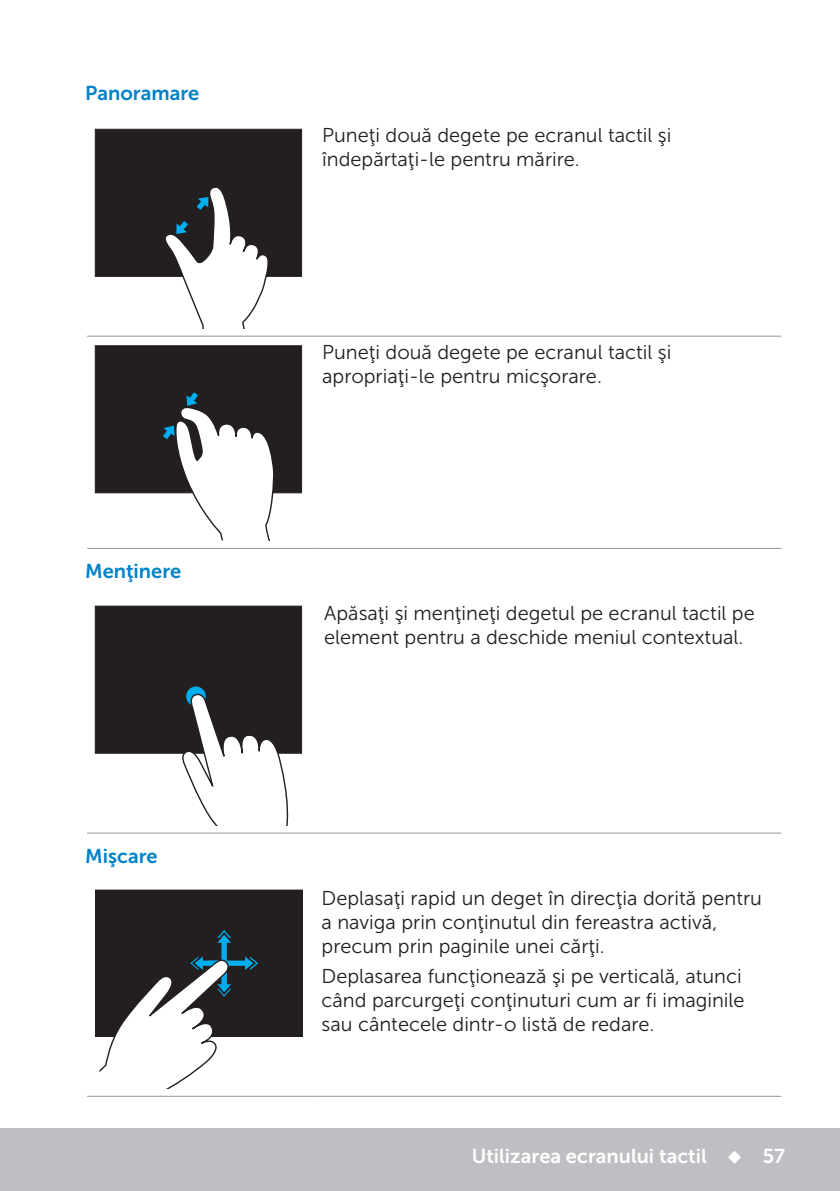
<style>
.page{position:relative;width:840px;height:1191px;background:#fff}
.page>*{position:absolute;margin:0;border:0;box-sizing:border-box;transform-origin:0 0}
.t1{font:20px/24px "Museo Sans For Dell 300";color:#231f20}
.t2{font:20px "Museo Sans For Dell 700";color:#fff}
.t3{font:20px "Museo Sans For Dell 700";color:#0082c8}
</style>
<div class="page">
<div style="left:0;top:1128px;width:839px;height:63px;background:#bebfc2"></div>
<hr style="left:87px;top:336px;width:227px;height:1px;background:#939598">
<hr style="left:314px;top:336px;width:466px;height:1px;background:#939598">
<hr style="left:87px;top:548px;width:227px;height:1px;background:#939598">
<hr style="left:314px;top:548px;width:466px;height:1px;background:#939598">
<div style="left:95px;top:129px;width:206px;height:147px;background:#231f20;border:1px solid #231f20"></div>
<svg style="left:162px;top:187px;width:112px;height:141px"></svg>
<div style="left:95px;top:345px;width:206px;height:148px;background:#231f20;border:1px solid #231f20"></div>
<svg style="left:163px;top:392px;width:113px;height:148px"></svg>
<hr style="left:87px;top:832px;width:227px;height:1px;background:#939598">
<hr style="left:314px;top:832px;width:466px;height:1px;background:#939598">
<div style="left:95px;top:606px;width:206px;height:147px;background:#231f20;border:1px solid #231f20"></div>
<svg style="left:186px;top:686px;width:19px;height:20px"></svg>
<svg style="left:180px;top:690px;width:111px;height:135px"></svg>
<hr style="left:87px;top:1095px;width:226px;height:1px;background:#939598">
<hr style="left:313px;top:1095px;width:467px;height:1px;background:#939598">
<div style="left:95px;top:890px;width:207px;height:146px;background:#231f20"></div>
<svg style="left:98px;top:930px;width:160px;height:158px"></svg>
<p class="t3" style="left:85px;top:82px;width:116px">Panoramare</p>
<p class="t3" style="left:85px;top:560px;width:98px">Menţinere</p>
<p class="t3" style="left:85px;top:844px;width:74px">Mişcare</p>
<p class="t1" style="left:322px;top:124px;width:350px">Puneţi două degete pe ecranul tactil şi îndepărtaţi-le pentru mărire.</p>
<p class="t1" style="left:322px;top:340px;width:350px">Puneţi două degete pe ecranul tactil şi apropriaţi-le pentru micşorare.</p>
<p class="t1" style="left:324px;top:601px;width:432px">Apăsaţi şi menţineţi degetul pe ecranul tactil pe element pentru a deschide meniul contextual.</p>
<p class="t1" style="left:321px;top:886px;width:441px">Deplasaţi rapid un deget în direcţia dorită pentru a naviga prin conţinutul din fereastra activă, precum prin paginile unei cărţi.</p>
<p class="t1" style="left:321px;top:964px;width:424px">Deplasarea funcţionează şi pe verticală, atunci când parcurgeţi conţinuturi cum ar fi imaginile sau cântecele dintr-o listă de redare.</p>
<p class="t2" style="left:471px;top:1144px;width:314px">Utilizarea ecranului tactil ◆ 57</p>
</div>
